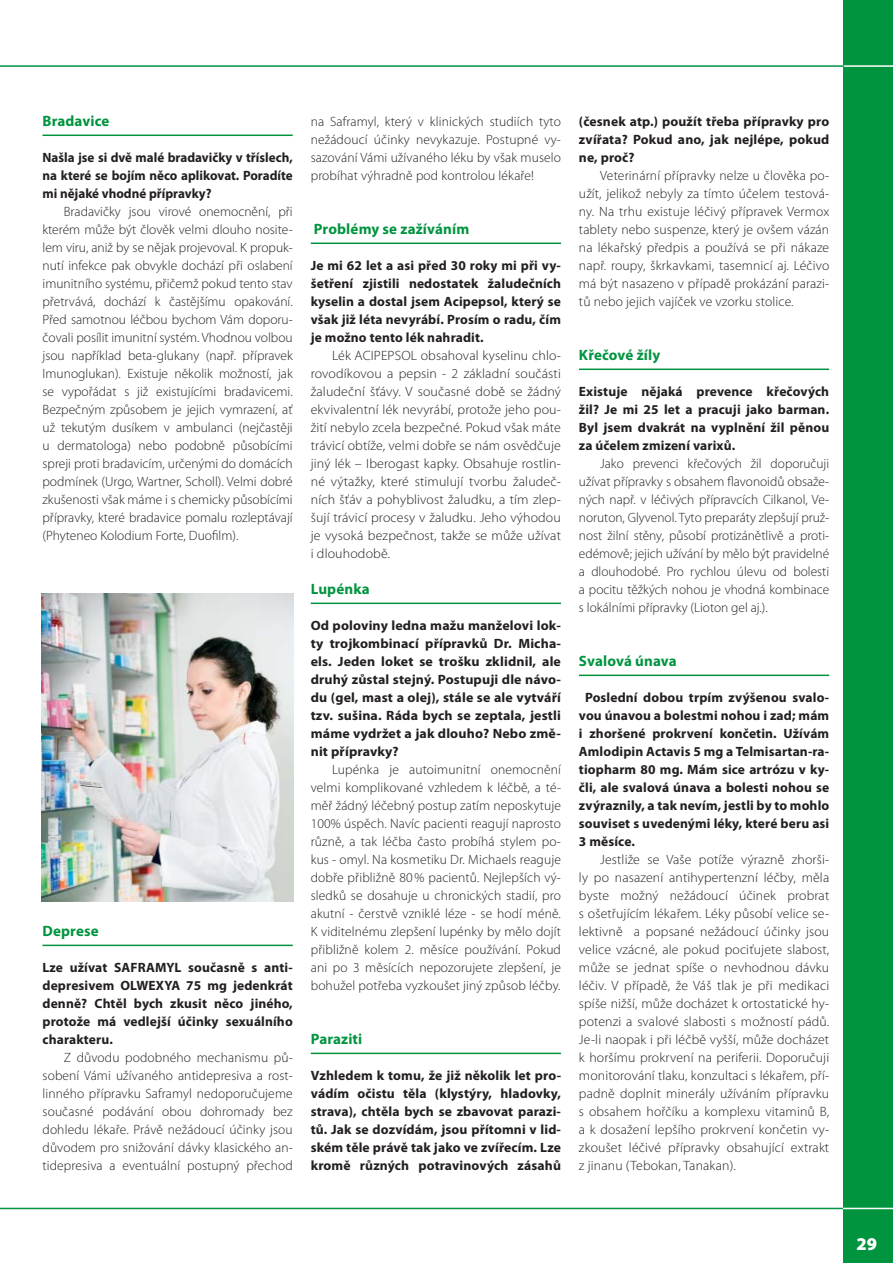
<style>
.page{position:relative;width:893px;height:1263px;background:#fff}
.page>*{position:absolute;margin:0;border:0;box-sizing:border-box;transform-origin:0 0}
.t1{font:900 18px "Myriad Pro";color:#fff}
.t2{font:700 15px "Myriad Pro";letter-spacing:.01em;color:#00943f}
.t3{font:300 13.5px/18px "Myriad Pro";letter-spacing:.01em;color:#231f20;text-align:justify}
.t4{font:700 13.5px/18px "Myriad Pro";letter-spacing:.01em;color:#231f20;text-align:justify}
</style>
<div class="page">
<div style="left:844px;top:0;width:49px;height:1263px;background:#00943f"></div>
<hr style="left:0;top:65px;width:893px;height:2px;background:#fff">
<hr style="left:0;top:65px;width:844px;height:2px;background:#00943f">
<hr style="left:43px;top:135px;width:250px;height:1px;background:#00943f">
<hr style="left:43px;top:945px;width:250px;height:1px;background:#00943f">
<hr style="left:311px;top:243px;width:250px;height:1px;background:#00943f">
<hr style="left:311px;top:603px;width:250px;height:1px;background:#00943f">
<hr style="left:311px;top:1053px;width:250px;height:1px;background:#00943f">
<hr style="left:579px;top:369px;width:250px;height:1px;background:#00943f">
<hr style="left:579px;top:675px;width:250px;height:1px;background:#00943f">
<hr style="left:0;top:1208px;width:893px;height:1px;background:#fff">
<hr style="left:0;top:1208px;width:843px;height:1px;background:#00943f">
<img style="left:41px;top:593px;width:253px;height:308px">
<p class="t2" style="left:43px;top:115px;width:68px">Bradavice</p>
<p class="t4" style="left:43px;top:150px;width:252px">Našla jse si dvě malé bradavičky v tříslech, na které se bojím něco aplikovat. Poradíte mi nějaké vhodné přípravky?</p>
<p class="t3" style="left:43px;top:204px;width:252px;text-indent:21px">Bradavičky jsou virové onemocnění, při kterém může být člověk velmi dlouho nosite&shy;lem viru, aniž by se nějak projevoval. K propuk&shy;nutí infekce pak obvykle dochází při oslabení imunitního systému, přičemž pokud tento stav přetrvává, dochází k častějšímu opakování.<br>Před samotnou léčbou bychom Vám doporu&shy;čovali posílit imunitní systém. Vhodnou volbou jsou například beta-glukany (např. přípravek Imunoglukan). Existuje několik možností, jak se vypořádat s již existujícími bradavicemi.<br>Bezpečným způsobem je jejich vymrazení, ať už tekutým dusíkem v ambulanci (nejčastěji u dermatologa) nebo podobně působícími spreji proti bradavicím, určenými do domácích podmínek (Urgo, Wartner, Scholl). Velmi dobré zkušenosti však máme i s chemicky působícími přípravky, které bradavice pomalu rozleptávají (Phyteneo Kolodium Forte, Duofilm).</p>
<p class="t2" style="left:43px;top:925px;width:58px">Deprese</p>
<p class="t4" style="left:43px;top:960px;width:252px">Lze užívat SAFRAMYL současně s anti&shy;depresivem OLWEXYA 75 mg jedenkrát denně? Chtěl bych zkusit něco jiného, protože má vedlejší účinky sexuálního charakteru.</p>
<p class="t3" style="left:43px;top:1050px;width:252px;text-indent:21px">Z důvodu podobného mechanismu pů&shy;sobení Vámi užívaného antidepresiva a rost&shy;linného přípravku Saframyl nedoporučujeme současné podávání obou dohromady bez dohledu lékaře. Právě nežádoucí účinky jsou důvodem pro snižování dávky klasického an&shy;tidepresiva a eventuální postupný přechod</p>
<p class="t3" style="left:311px;top:114px;width:252px">na Saframyl, který v klinických studiích tyto nežádoucí účinky nevykazuje. Postupné vy&shy;sazování Vámi užívaného léku by však muselo probíhat výhradně pod kontrolou lékaře!</p>
<p class="t2" style="left:314px;top:223px;width:157px">Problémy se zažíváním</p>
<p class="t4" style="left:311px;top:258px;width:252px">Je mi 62 let a asi před 30 roky mi při vy&shy;šetření zjistili nedostatek žaludečních kyselin a dostal jsem Acipepsol, který se však již léta nevyrábí. Prosím o radu, čím je možno tento lék nahradit.</p>
<p class="t3" style="left:311px;top:348px;width:252px;text-indent:21px">Lék ACIPEPSOL obsahoval kyselinu chlo&shy;rovodíkovou a pepsin - 2 základní součásti žaludeční šťávy. V současné době se žádný ekvivalentní lék nevyrábí, protože jeho pou&shy;žití nebylo zcela bezpečné. Pokud však máte trávicí obtíže, velmi dobře se nám osvědčuje jiný lék – Iberogast kapky. Obsahuje rostlin&shy;né výtažky, které stimulují tvorbu žaludeč&shy;ních šťáv a pohyblivost žaludku, a tím zlep&shy;šují trávicí procesy v žaludku. Jeho výhodou je vysoká bezpečnost, takže se může užívat i dlouhodobě.</p>
<p class="t2" style="left:311px;top:583px;width:60px">Lupénka</p>
<p class="t4" style="left:311px;top:618px;width:252px">Od poloviny ledna mažu manželovi lok&shy;ty trojkombinací přípravků Dr. Micha&shy;els. Jeden loket se trošku zklidnil, ale druhý zůstal stejný. Postupuji dle návo&shy;du (gel, mast a olej), stále se ale vytváří tzv. sušina. Ráda bych se zeptala, jestli máme vydržet a jak dlouho? Nebo změ&shy;nit přípravky?</p>
<p class="t3" style="left:311px;top:762px;width:252px;text-indent:21px">Lupénka je autoimunitní onemocnění velmi komplikované vzhledem k léčbě, a té&shy;měř žádný léčebný postup zatím neposkytuje 100% úspěch. Navíc pacienti reagují naprosto různě, a tak léčba často probíhá stylem po&shy;kus - omyl. Na kosmetiku Dr. Michaels reaguje dobře přibližně 80 % pacientů. Nejlepších vý&shy;sledků se dosahuje u chronických stadií, pro akutní - čerstvě vzniklé léze - se hodí méně.<br>K viditelnému zlepšení lupénky by mělo dojít přibližně kolem 2. měsíce používání. Pokud ani po 3 měsících nepozorujete zlepšení, je bohužel potřeba vyzkoušet jiný způsob léčby.</p>
<p class="t2" style="left:311px;top:1033px;width:53px">Paraziti</p>
<p class="t4" style="left:311px;top:1068px;width:252px">Vzhledem k tomu, že již několik let pro&shy;vádím očistu těla (klystýry, hladovky, strava), chtěla bych se zbavovat parazi&shy;tů. Jak se dozvídám, jsou přítomni v lid&shy;ském těle právě tak jako ve zvířecím. Lze kromě různých potravinových zásahů</p>
<p class="t4" style="left:579px;top:114px;width:252px">(česnek atp.) použít třeba přípravky pro zvířata? Pokud ano, jak nejlépe, pokud ne, proč?</p>
<p class="t3" style="left:579px;top:168px;width:252px;text-indent:21px">Veterinární přípravky nelze u člověka po&shy;užít, jelikož nebyly za tímto účelem testová&shy;ny. Na trhu existuje léčivý přípravek Vermox tablety nebo suspenze, který je ovšem vázán na lékařský předpis a používá se při nákaze např. roupy, škrkavkami, tasemnicí aj. Léčivo má být nasazeno v případě prokázání parazi&shy;tů nebo jejich vajíček ve vzorku stolice.</p>
<p class="t2" style="left:579px;top:349px;width:83px">Křečové žíly</p>
<p class="t4" style="left:579px;top:384px;width:252px">Existuje nějaká prevence křečových žil? Je mi 25 let a pracuji jako barman.<br>Byl jsem dvakrát na vyplnění žil pěnou za účelem zmizení varixů.</p>
<p class="t3" style="left:579px;top:456px;width:252px;text-indent:21px">Jako prevenci křečových žil doporučuji užívat přípravky s obsahem flavonoidů obsaže&shy;ných např. v léčivých přípravcích Cilkanol, Ve&shy;noruton, Glyvenol. Tyto preparáty zlepšují pruž&shy;nost žilní stěny, působí protizánětlivě a proti&shy;edémově; jejich užívání by mělo být pravidelné a dlouhodobé. Pro rychlou úlevu od bolesti a pocitu těžkých nohou je vhodná kombinace s lokálními přípravky (Lioton gel aj.).</p>
<p class="t2" style="left:579px;top:655px;width:99px">Svalová únava</p>
<p class="t4" style="left:579px;top:690px;width:252px;text-indent:6px">Poslední dobou trpím zvýšenou svalo&shy;vou únavou a bolestmi nohou i zad; mám i zhoršené prokrvení končetin. Užívám Amlodipin Actavis 5 mg a Telmisartan-ra&shy;tiopharm 80 mg. Mám sice artrózu v ky&shy;čli, ale svalová únava a bolesti nohou se zvýraznily, a tak nevím, jestli by to mohlo souviset s uvedenými léky, které beru asi 3 měsíce.</p>
<p class="t3" style="left:579px;top:852px;width:252px;text-indent:21px">Jestliže se Vaše potíže výrazně zhorši&shy;ly po nasazení antihypertenzní léčby, měla byste možný nežádoucí účinek probrat s ošetřujícím lékařem. Léky působí velice se&shy;lektivně a popsané nežádoucí účinky jsou velice vzácné, ale pokud pociťujete slabost, může se jednat spíše o nevhodnou dávku léčiv. V případě, že Váš tlak je při medikaci spíše nižší, může docházet k ortostatické hy&shy;potenzi a svalové slabosti s možností pádů.<br>Je-li naopak i při léčbě vyšší, může docházet k horšímu prokrvení na periferii. Doporučuji monitorování tlaku, konzultaci s lékařem, pří&shy;padně doplnit minerály užíváním přípravku s obsahem hořčíku a komplexu vitaminů B, a k dosažení lepšího prokrvení končetin vy&shy;zkoušet léčivé přípravky obsahující extrakt z jinanu (Tebokan, Tanakan).</p>
<h1 class="t1" style="left:857px;top:1237px;width:22px">29</h1>
</div>
